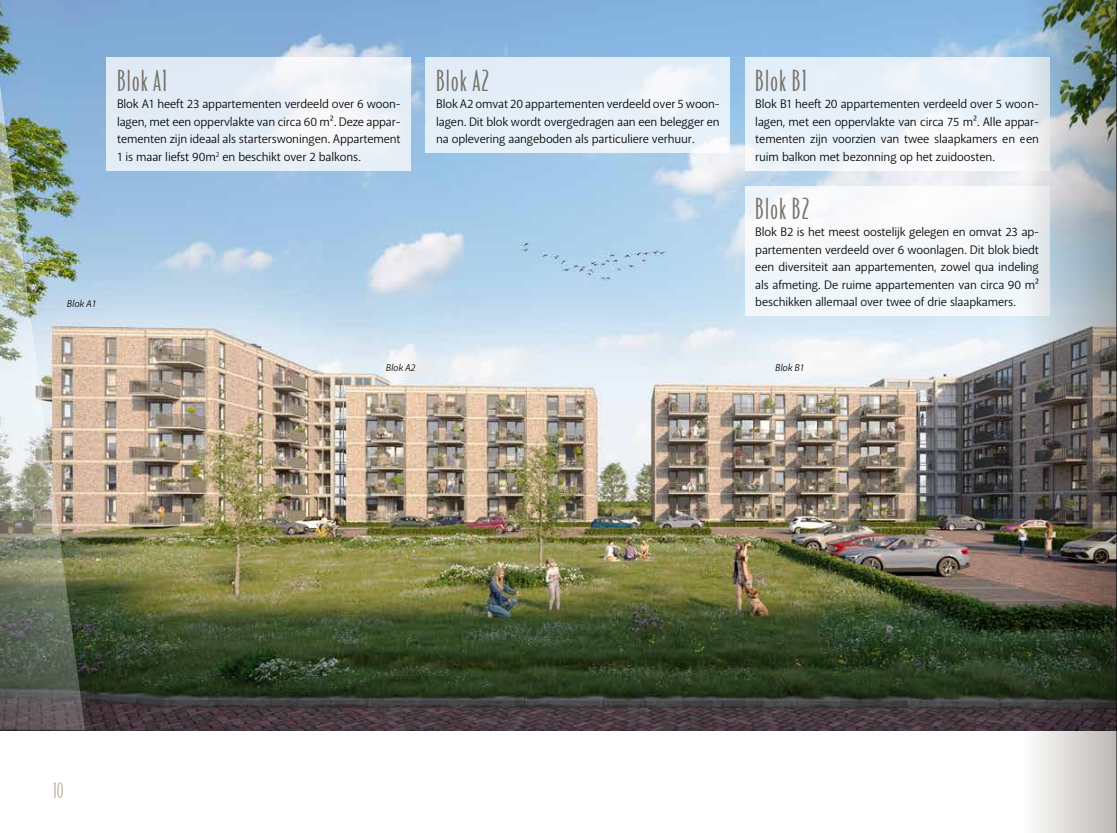
<style>
.page{position:relative;width:1117px;height:833px;background:#fff}
.page>*{position:absolute;margin:0;border:0;box-sizing:border-box;transform-origin:0 0}
.t1{font:300 27.5px "Bodega Sans";letter-spacing:.045em;color:#767068}
.t2{font:300 20px "Bodega Sans";color:#bcb0a5}
.t3{font:12.5px/17.5px "Akagi Pro";letter-spacing:-.01em;color:#000;text-align:justify}
.t4{font:italic 10px "Akagi Pro";color:#000}
</style>
<div class="page">
<img style="left:85px;top:0;width:937px;height:730px">
<img style="left:0;top:0;width:85px;height:730px">
<div style="left:106px;top:57px;width:305px;height:114px;background:linear-gradient(to right,#dfeaf5,#f0f4f8)"></div>
<div style="left:424px;top:57px;width:305px;height:96px;background:linear-gradient(to right,#e1edf7,#ebf3f9)"></div>
<div style="left:744px;top:57px;width:305px;height:114px;background:linear-gradient(to right,#e5f0f8,#f3f7fa)"></div>
<div style="left:744px;top:186px;width:305px;height:130px;background:#f3f8fb"></div>
<img style="left:1022px;top:0;width:94px;height:833px">
<hr style="left:1116px;top:0;width:1px;height:833px;background:#000">
<h1 class="t1" style="left:117px;top:64px;width:52px">Blok A1</h1>
<p class="t3" style="left:117px;top:96px;width:285px">Blok A1 heeft 23 appartementen verdeeld over 6 woon&shy;lagen, met een oppervlakte van circa 60 m². Deze appar&shy;tementen zijn ideaal als starterswoningen. Appartement 1 is maar liefst 90m<sup>2</sup> en beschikt over 2 balkons.</p>
<h1 class="t1" style="left:436px;top:64px;width:54px">Blok A2</h1>
<p class="t3" style="left:436px;top:96px;width:285px">Blok A2 omvat 20 appartementen verdeeld over 5 woon&shy;lagen. Dit blok wordt overgedragen aan een belegger en na oplevering aangeboden als particuliere verhuur.</p>
<p class="t4" style="left:67px;top:297px;width:31px">Blok A1</p>
<p class="t4" style="left:386px;top:361px;width:31px">Blok A2</p>
<h1 class="t1" style="left:755px;top:64px;width:53px">Blok B1</h1>
<p class="t3" style="left:755px;top:96px;width:285px">Blok B1 heeft 20 appartementen verdeeld over 5 woon&shy;lagen, met een oppervlakte van circa 75 m². Alle appar&shy;tementen zijn voorzien van twee slaapkamers en een ruim balkon met bezonning op het zuidoosten.</p>
<h1 class="t1" style="left:755px;top:192px;width:56px">Blok B2</h1>
<p class="t3" style="left:755px;top:223px;width:285px">Blok B2 is het meest oostelijk gelegen en omvat 23 ap&shy;partementen verdeeld over 6 woonlagen. Dit blok biedt een diversiteit aan appartementen, zowel qua indeling als afmeting. De ruime appartementen van circa 90 m² beschikken allemaal over twee of drie slaapkamers.</p>
<p class="t4" style="left:775px;top:361px;width:30px">Blok B1</p>
<h2 class="t2" style="left:53px;top:778px;width:12px">10</h2>
</div>
